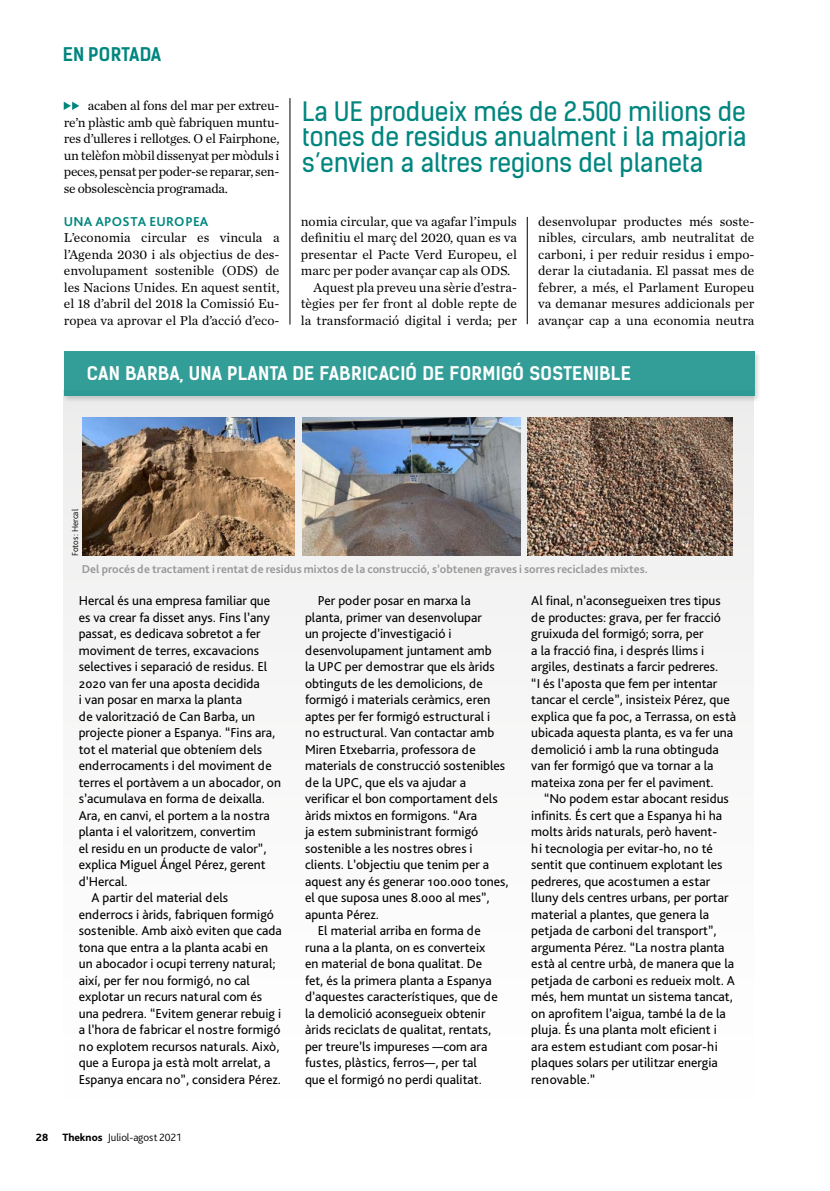
<style>
.page{position:relative;width:830px;height:1191px;background:#fff}
.page>*{position:absolute;margin:0;border:0;box-sizing:border-box;transform-origin:0 0}
.t1{font:25.5px/25.5px "Kelson Sans";color:#00867f;text-align:justify}
.t2{font:700 18px "Kelson Sans";letter-spacing:.015em;color:#fff}
.t3{font:700 18px "Kelson Sans";letter-spacing:.015em;color:#00867f}
.t4{font:13.5px/16.5px "Bliss Pro";color:#000}
.t5{font:13.5px/16.5px "Chronicle Text G1";color:#000;text-align:justify}
.t6{font:700 13.5px "Bliss Pro";letter-spacing:.015em;color:#00867f}
.t7{font:700 12px "Bliss Pro";color:#9a9998}
.t8{font:300 11.1px "Bliss Pro";letter-spacing:-.01em;color:#000}
.t9{font:800 11.1px "Bliss Pro";color:#000}
.t10{font:300 9px "Bliss Pro";color:#000}
.s1{font-weight:800}
</style>
<div class="page">
<hr style="left:526px;top:217px;width:1px;height:107px;background:#000">
<hr style="left:289px;top:98px;width:1px;height:226px;background:#000">
<svg style="left:64px;top:102px;width:15px;height:8px"></svg>
<div style="left:64px;top:390px;width:689px;height:716px;background:#f9f9f9"></div>
<div style="left:63px;top:350px;width:697px;height:52px;background:#000;opacity:.2"></div>
<div style="left:64px;top:351px;width:690px;height:44px;background:#339e98"></div>
<img style="left:83px;top:417px;width:211px;height:138px">
<img style="left:302px;top:417px;width:218px;height:138px">
<img style="left:527px;top:417px;width:205px;height:138px">
<h2 class="t3" style="left:63px;top:43px;width:100px">EN PORTADA</h2>
<p class="t5" style="left:64px;top:96px;width:217px;text-indent:24px">acaben al fons del mar per extreu&shy;re’n plàstic amb què fabriquen muntu&shy;res d’ulleres i rellotges. O el Fairphone, un telèfon mòbil dissenyat per mòduls i peces, pensat per poder-se reparar, sen&shy;se obsolescència programada.</p>
<p class="t6" style="left:64px;top:213px;width:146px">UNA APOSTA EUROPEA</p>
<p class="t5" style="left:64px;top:228px;width:217px">L’economia circular es vincula a l’Agenda 2030 i als objectius de des&shy;envolupament sostenible (ODS) de les Nacions Unides. En aquest sentit, el 18 d’abril del 2018 la Comissió Eu&shy;ropea va aprovar el Pla d’acció d’eco-</p>
<h1 class="t1" style="left:302px;top:99px;width:445px">La UE produeix més de 2.500 milions de tones de residus anualment i la majoria s’envien a altres regions del planeta</h1>
<p class="t5" style="left:300px;top:212px;width:217px">nomia circular, que va agafar l’impuls</p>
<p class="t5" style="left:300px;top:228px;width:217px">definitiu el març del 2020, quan es va</p>
<p class="t5" style="left:300px;top:245px;width:217px">presentar el Pacte Verd Europeu, el</p>
<p class="t5" style="left:300px;top:261px;width:211px">marc per poder avançar cap als ODS.</p>
<p class="t5" style="left:313px;top:278px;width:205px">Aquest pla preveu una sèrie d’estra-</p>
<p class="t5" style="left:300px;top:294px;width:217px">tègies per fer front al doble repte de</p>
<p class="t5" style="left:300px;top:311px;width:217px">la transformació digital i verda; per</p>
<p class="t5" style="left:538px;top:212px;width:217px">desenvolupar productes més soste&shy;nibles, circulars, amb neutralitat de carboni, i per reduir residus i empo&shy;derar la ciutadania. El passat mes de febrer, a més, el Parlament Europeu va demanar mesures addicionals per avançar cap a una economia neutra</p>
<h2 class="t2" style="left:87px;top:362px;width:545px">CAN BARBA, UNA PLANTA DE FABRICACIÓ DE FORMIGÓ SOSTENIBLE</h2>
<p class="t10" style="left:70px;top:556px;width:48px;rotate:-90deg">Fotos: Hercal</p>
<p class="t7" style="left:82px;top:562px;width:567px">Del procés de tractament i rentat de residus mixtos de la construcció, s’obtenen graves i sorres reciclades mixtes.</p>
<p class="t4" style="left:79px;top:592px;width:193px">Hercal és una empresa familiar que</p>
<p class="t4" style="left:79px;top:608px;width:193px">es va crear fa disset anys. Fins l’any</p>
<p class="t4" style="left:79px;top:625px;width:183px">passat, es dedicava sobretot a fer</p>
<p class="t4" style="left:79px;top:641px;width:182px">moviment de terres, excavacions</p>
<p class="t4" style="left:79px;top:658px;width:190px">selectives i separació de residus. El</p>
<p class="t4" style="left:79px;top:674px;width:182px">2020 van fer una aposta decidida</p>
<p class="t4" style="left:79px;top:691px;width:165px">i van posar en marxa la planta</p>
<p class="t4" style="left:79px;top:707px;width:178px">de valorització de Can Barba, un</p>
<p class="t4" style="left:79px;top:724px;width:198px">projecte pioner a Espanya. “Fins ara,</p>
<p class="t4" style="left:79px;top:740px;width:185px">tot el material que obteníem dels</p>
<p class="t4" style="left:79px;top:757px;width:195px">enderrocaments i del moviment de</p>
<p class="t4" style="left:79px;top:773px;width:204px">terres el portàvem a un abocador, on</p>
<p class="t4" style="left:79px;top:790px;width:188px">s’acumulava en forma de deixalla.</p>
<p class="t4" style="left:79px;top:806px;width:193px">Ara, en canvi, el portem a la nostra</p>
<p class="t4" style="left:79px;top:823px;width:178px">planta i el valoritzem, convertim</p>
<p class="t4" style="left:79px;top:839px;width:189px">el residu en un producte de valor”,</p>
<p class="t4" style="left:79px;top:856px;width:188px">explica Miguel Ángel Pérez, gerent</p>
<p class="t4" style="left:79px;top:872px;width:50px">d’Hercal.</p>
<p class="t4" style="left:91px;top:889px;width:138px">A partir del material dels</p>
<p class="t4" style="left:79px;top:905px;width:197px">enderrocs i àrids, fabriquen formigó</p>
<p class="t4" style="left:79px;top:922px;width:205px">sostenible. Amb això eviten que cada</p>
<p class="t4" style="left:79px;top:938px;width:191px">tona que entra a la planta acabi en</p>
<p class="t4" style="left:79px;top:955px;width:198px">un abocador i ocupi terreny natural;</p>
<p class="t4" style="left:79px;top:971px;width:173px">així, per fer nou formigó, no cal</p>
<p class="t4" style="left:79px;top:988px;width:185px">explotar un recurs natural com és</p>
<p class="t4" style="left:79px;top:1004px;width:204px">una pedrera. “Evitem generar rebuig i</p>
<p class="t4" style="left:79px;top:1021px;width:203px">a l’hora de fabricar el nostre formigó</p>
<p class="t4" style="left:79px;top:1037px;width:202px">no explotem recursos naturals. Això,</p>
<p class="t4" style="left:79px;top:1054px;width:193px">que a Europa ja està molt arrelat, a</p>
<p class="t4" style="left:79px;top:1070px;width:203px">Espanya encara no”, considera Pérez.</p>
<p class="t9" style="left:36px;top:1130px;width:14px">28</p>
<p class="t8" style="left:62px;top:1130px;width:121px"><span class="s1">Theknos</span> Juliol-agost 2021</p>
<p class="t4" style="left:317px;top:592px;width:154px">Per poder posar en marxa la</p>
<p class="t4" style="left:305px;top:608px;width:178px">planta, primer van desenvolupar</p>
<p class="t4" style="left:305px;top:625px;width:148px">un projecte d’investigació i</p>
<p class="t4" style="left:305px;top:641px;width:188px">desenvolupament juntament amb</p>
<p class="t4" style="left:305px;top:658px;width:191px">la UPC per demostrar que els àrids</p>
<p class="t4" style="left:305px;top:674px;width:179px">obtinguts de les demolicions, de</p>
<p class="t4" style="left:305px;top:691px;width:187px">formigó i materials ceràmics, eren</p>
<p class="t4" style="left:305px;top:707px;width:187px">aptes per fer formigó estructural i</p>
<p class="t4" style="left:305px;top:724px;width:191px">no estructural. Van contactar amb</p>
<p class="t4" style="left:305px;top:740px;width:172px">Miren Etxebarria, professora de</p>
<p class="t4" style="left:305px;top:757px;width:201px">materials de construcció sostenibles</p>
<p class="t4" style="left:305px;top:773px;width:162px">de la UPC, que els va ajudar a</p>
<p class="t4" style="left:305px;top:790px;width:194px">verificar el bon comportament dels</p>
<p class="t4" style="left:305px;top:806px;width:174px">àrids mixtos en formigons. “Ara</p>
<p class="t4" style="left:305px;top:823px;width:175px">ja estem subministrant formigó</p>
<p class="t4" style="left:305px;top:839px;width:169px">sostenible a les nostres obres i</p>
<p class="t4" style="left:305px;top:856px;width:186px">clients. L’objectiu que tenim per a</p>
<p class="t4" style="left:305px;top:872px;width:205px">aquest any és generar 100.000 tones,</p>
<p class="t4" style="left:305px;top:889px;width:186px">el que suposa unes 8.000 al mes”,</p>
<p class="t4" style="left:305px;top:905px;width:75px">apunta Pérez.</p>
<p class="t4" style="left:317px;top:922px;width:164px">El material arriba en forma de</p>
<p class="t4" style="left:305px;top:938px;width:182px">runa a la planta, on es converteix</p>
<p class="t4" style="left:305px;top:955px;width:179px">en material de bona qualitat. De</p>
<p class="t4" style="left:305px;top:971px;width:188px">fet, és la primera planta a Espanya</p>
<p class="t4" style="left:305px;top:988px;width:194px">d’aquestes característiques, que de</p>
<p class="t4" style="left:305px;top:1004px;width:182px">la demolició aconsegueix obtenir</p>
<p class="t4" style="left:305px;top:1021px;width:187px">àrids reciclats de qualitat, rentats,</p>
<p class="t4" style="left:305px;top:1037px;width:184px">per treure’ls impureses —com ara</p>
<p class="t4" style="left:305px;top:1054px;width:173px">fustes, plàstics, ferros—, per tal</p>
<p class="t4" style="left:305px;top:1070px;width:178px">que el formigó no perdi qualitat.</p>
<p class="t4" style="left:531px;top:592px;width:206px">Al final, n’aconsegueixen tres tipus de productes: grava, per fer fracció gruixuda del formigó; sorra, per<br>a la fracció fina, i després llims i argiles, destinats a farcir pedreres.<br>“I és l’aposta que fem per intentar tancar el cercle”, insisteix Pérez, que explica que fa poc, a Terrassa, on està ubicada aquesta planta, es va fer una demolició i amb la runa obtinguda van fer formigó que va tornar a la mateixa zona per fer el paviment.</p>
<p class="t4" style="left:531px;top:790px;width:205px;text-indent:13px">“No podem estar abocant residus infinits. És cert que a Espanya hi ha molts àrids naturals, però havent-<br>hi tecnologia per evitar-ho, no té sentit que continuem explotant les pedreres, que acostumen a estar lluny dels centres urbans, per portar material a plantes, que genera la petjada de carboni del transport”, argumenta Pérez. “La nostra planta està al centre urbà, de manera que la petjada de carboni es redueix molt. A més, hem muntat un sistema tancat, on aprofitem l’aigua, també la de la pluja. És una planta molt eficient i ara estem estudiant com posar-hi plaques solars per utilitzar energia renovable.”</p>
</div>
